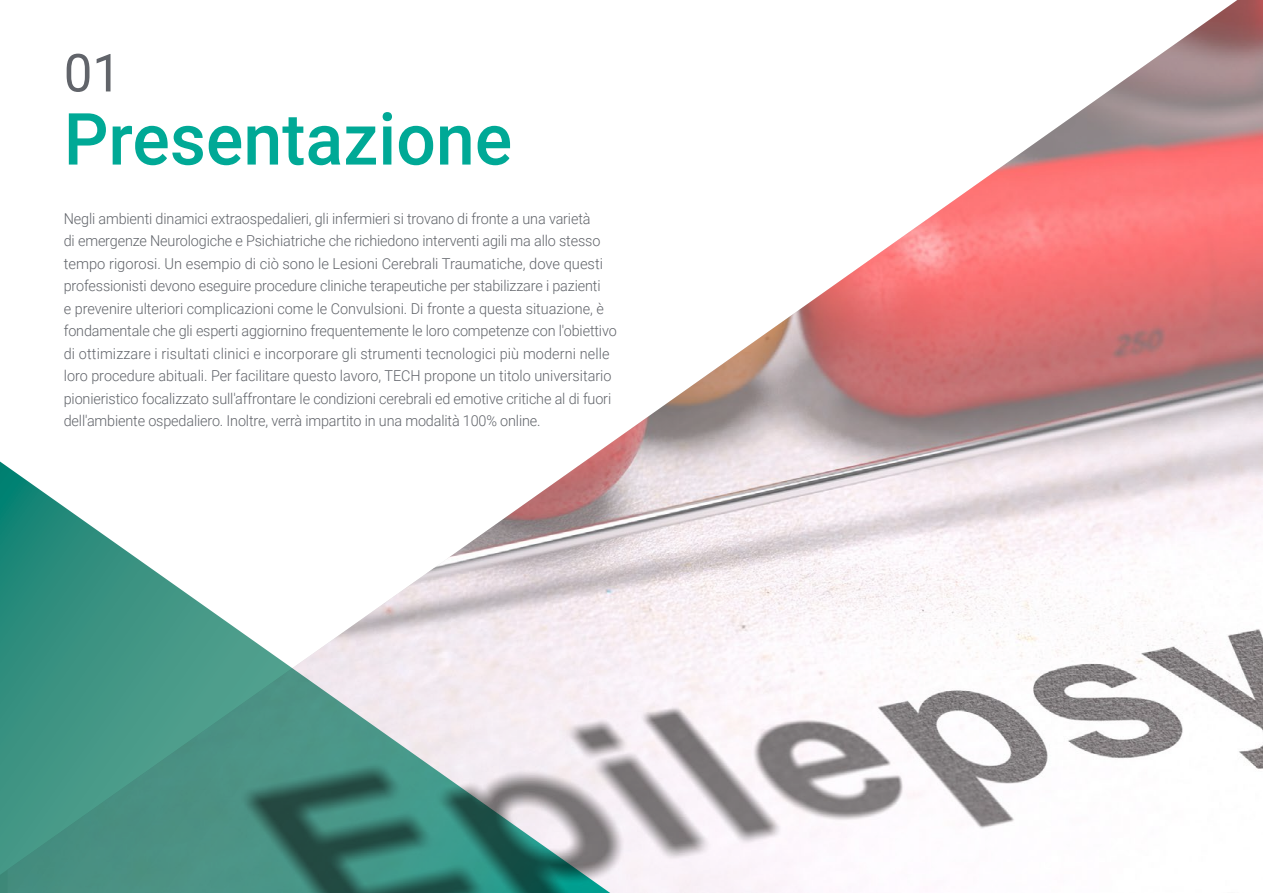
<style>
.page{position:relative;width:1263px;height:893px;background:#fff}
.page>*{position:absolute;margin:0;border:0;box-sizing:border-box;transform-origin:0 0}
.t1{font:500 72px "Roboto";color:#00a996}
.t2{font:52.5px "Roboto";color:#61646a}
.t3{font:300 15px/22.5px "Roboto";letter-spacing:-.01em;color:#61646a;scale:.96 1}
</style>
<div class="page">
<img style="left:606px;top:0;width:657px;height:893px">
<svg style="left:0;top:446px;width:640px;height:447px"></svg>
<h2 class="t2" style="left:64px;top:36px;width:59px">01</h2>
<h1 class="t1" style="left:64px;top:89px;width:450px">Presentazione</h1>
<p class="t3" style="left:64px;top:207px;width:577px">Negli ambienti dinamici extraospedalieri, gli infermieri si trovano di fronte a una varietà<br>di emergenze Neurologiche e Psichiatriche che richiedono interventi agili ma allo stesso tempo rigorosi. Un esempio di ciò sono le Lesioni Cerebrali Traumatiche, dove questi professionisti devono eseguire procedure cliniche terapeutiche per stabilizzare i pazienti<br>e prevenire ulteriori complicazioni come le Convulsioni. Di fronte a questa situazione, è fondamentale che gli esperti aggiornino frequentemente le loro competenze con l'obiettivo di ottimizzare i risultati clinici e incorporare gli strumenti tecnologici più moderni nelle loro procedure abituali. Per facilitare questo lavoro, TECH propone un titolo universitario pionieristico focalizzato sull'affrontare le condizioni cerebrali ed emotive critiche al di fuori dell'ambiente ospedaliero. Inoltre, verrà impartito in una modalità 100% online.</p>
</div>
